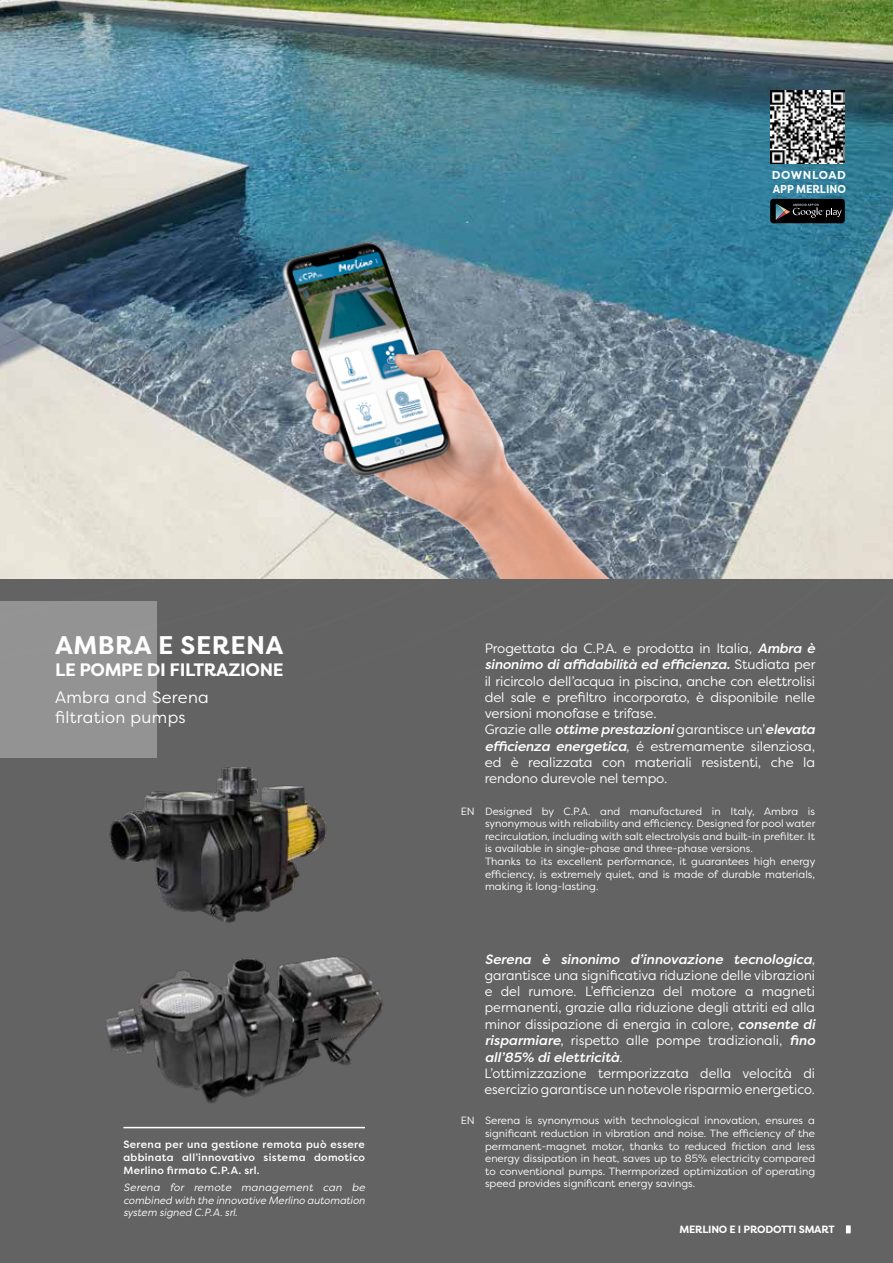
<style>
.page{position:relative;width:893px;height:1263px;background:#646363}
.page>*{position:absolute;margin:0;border:0;box-sizing:border-box;transform-origin:0 0}
.t1{font:700 25.5px "Filson Pro";letter-spacing:.02em;color:#fff}
.t2{font:700 18px "Filson Pro";letter-spacing:-.02em;color:#fff}
.t3{font:16.5px/19.8px "Filson Pro";letter-spacing:.02em;color:#fff}
.t4{font:13.5px/16.4px "Filson Pro";letter-spacing:-.01em;color:#fff}
.t5{font:700 11.55px/13.8px "Filson Pro";color:#fff}
.t6{font:10.5px/12.6px "Filson Pro";color:#fff}
.t7{font:500 10.5px/12.6px "Filson Pro";letter-spacing:.03em;color:#fff;text-align:justify}
.t8{font:italic 10.5px/12.6px "Filson Pro";color:#fff;text-align:justify}
.t9{font:700 10.5px "Filson Pro";letter-spacing:-.02em;color:#fff}
.s1{font-weight:500;font-style:italic}
</style>
<div class="page">
<img style="left:106px;top:957px;width:277px;height:146px">
<hr style="left:123px;top:1127px;width:242px;height:1px;background:#fff">
<img style="left:0;top:0;width:893px;height:578px">
<img style="left:256px;top:223px;width:409px;height:355px">
<svg style="left:846px;top:1225px;width:4px;height:8px"></svg>
<img style="left:771px;top:90px;width:73px;height:74px">
<div style="left:770px;top:199px;width:75px;height:24px;background:#000;border-radius:3px"></div>
<svg style="left:776px;top:204px;width:66px;height:16px"></svg>
<img style="left:109px;top:767px;width:218px;height:156px">
<div style="left:0;top:601px;width:156px;height:156px;background:#949393"></div>
<p class="t5" style="left:772px;top:168px;width:76px">DOWNLOAD<br>APP MERLINO</p>
<h1 class="t1" style="left:55px;top:628px;width:230px">AMBRA E SERENA</h1>
<h2 class="t2" style="left:55px;top:658px;width:230px">LE POMPE DI FILTRAZIONE</h2>
<p class="t3" style="left:55px;top:687px;width:155px">Ambra and Serena filtration pumps</p>
<p class="t7" style="left:123px;top:1138px;width:243px">Serena per una gestione remota può essere abbinata all’innovativo sistema domotico Merlino firmato C.P.A. srl.</p>
<p class="t8" style="left:123px;top:1181px;width:243px">Serena for remote management can be combined with the innovative Merlino automation system signed C.P.A. srl.</p>
<p class="t6" style="left:461px;top:804px;width:16px">EN</p>
<p class="t4" style="left:485px;top:640px;width:332px">Progettata da C.P.A. e prodotta in Italia, <span class="s1">Ambra è sinonimo di affidabilità ed efficienza.</span> Studiata per il ricircolo dell’acqua in piscina, anche con elettrolisi del sale e prefiltro incorporato, è disponibile nelle versioni monofase e trifase.<br>Grazie alle <span class="s1">ottime prestazioni</span> garantisce un’<span class="s1">elevata efficienza energetica</span>, é estremamente silenziosa, ed è realizzata con materiali resistenti, che la rendono durevole nel tempo.</p>
<p class="t6" style="left:485px;top:804px;width:332px">Designed by C.P.A. and manufactured in Italy, Ambra is synonymous with reliability and efficiency. Designed for pool water recirculation, including with salt electrolysis and built-in prefilter. It is available in single-phase and three-phase versions.<br>Thanks to its excellent performance, it guarantees high energy efficiency, is extremely quiet, and is made of durable materials, making it long-lasting.</p>
<p class="t6" style="left:461px;top:1114px;width:16px">EN</p>
<p class="t4" style="left:484px;top:950px;width:332px"><span class="s1">Serena è sinonimo d’innovazione tecnologica</span>, garantisce una significativa riduzione delle vibrazioni e del rumore. L’efficienza del motore a magneti permanenti, grazie alla riduzione degli attriti ed alla minor dissipazione di energia in calore, <span class="s1">consente di risparmiare</span>, rispetto alle pompe tradizionali, <span class="s1">fino all’85% di elettricità</span>.<br>L’ottimizzazione termporizzata della velocità di esercizio garantisce un notevole risparmio energetico.</p>
<p class="t6" style="left:485px;top:1114px;width:331px;text-align:justify">Serena is synonymous with technological innovation, ensures a significant reduction in vibration and noise. The efficiency of the permanent-magnet motor, thanks to reduced friction and less energy dissipation in heat, saves up to 85% electricity compared to conventional pumps. Thermporized optimization of operating speed provides significant energy savings.</p>
<p class="t9" style="left:679px;top:1223px;width:157px">MERLINO E I PRODOTTI SMART</p>
</div>
